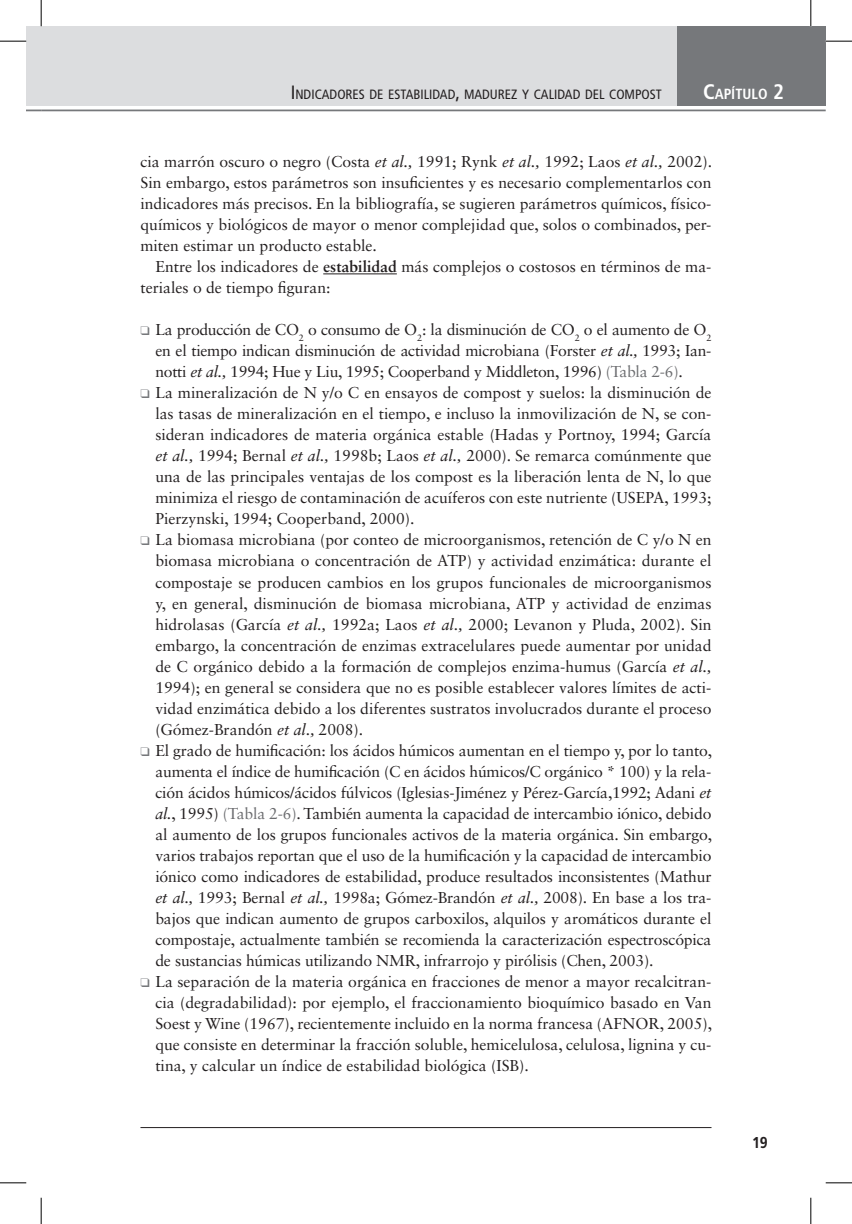
<style>
.page{position:relative;width:852px;height:1224px;background:#fff}
.page>*{position:absolute;margin:0;border:0;box-sizing:border-box;transform-origin:0 0}
.t1{font:15.75px/21px "Sabon LT Std";color:#231f20;text-align:justify}
.t2{font:700 15.75px "Frutiger LT Std";color:#231f20;scale:.9 1}
.t3{font:700 condensed 14.7px "Frutiger LT Std";color:#fff}
.t4{font:condensed 13.47px "Frutiger LT Std";color:#231f20}
.s1{font-size:19.25px}
.s2{font-size:21px}
.s3{font-style:italic}
.s4{font-weight:700}
.s5{color:#76787b}
.s6{color:#6c6d70}
</style>
<div class="page">
<div style="left:676px;top:26px;width:149px;height:80px;background:#76787b"></div>
<div style="left:26px;top:26px;width:15px;height:80px;background:#dcdddf"></div>
<div style="left:41px;top:26px;width:635px;height:80px;background:#dcdddf"></div>
<svg style="left:26px;top:109px;width:15px;height:2px"></svg>
<hr style="left:41px;top:109px;width:784px;height:2px;background:#76787b">
<hr style="left:140px;top:1127px;width:571px;height:1px;background:#231f20">
<hr style="left:323px;top:273px;width:73px;height:1px;background:#231f20">
<svg style="left:0;top:41px;width:26px;height:1px"></svg>
<svg style="left:825px;top:41px;width:26px;height:1px"></svg>
<svg style="left:0;top:1182px;width:26px;height:1px"></svg>
<svg style="left:825px;top:1182px;width:26px;height:1px"></svg>
<svg style="left:41px;top:0;width:1px;height:26px"></svg>
<svg style="left:41px;top:1197px;width:1px;height:26px"></svg>
<svg style="left:810px;top:0;width:1px;height:26px"></svg>
<svg style="left:810px;top:1197px;width:1px;height:26px"></svg>
<p class="t4" style="left:290px;top:89px;width:372px"><span class="s1">I</span>NDICADORES DE ESTABILIDAD<span class="s1">,</span> MADUREZ Y CALIDAD DEL COMPOST</p>
<p class="t3" style="left:702px;top:88px;width:82px"><span class="s2">C</span>APÍTULO <span class="s2">2</span></p>
<p class="t1" style="left:140px;top:153px;width:573px">cia marrón oscuro o negro (Costa <span class="s3">et al.,</span> 1991; Rynk <span class="s3">et al.,</span> 1992; Laos <span class="s3">et al.,</span> 2002).<br>Sin embargo, estos parámetros son insuficientes y es necesario complementarlos con indicadores más precisos. En la bibliografía, se sugieren parámetros químicos, físico&shy;químicos y biológicos de mayor o menor complejidad que, solos o combinados, per&shy;miten estimar un producto estable.</p>
<p class="t1" style="left:140px;top:258px;width:572px;text-indent:15px">Entre los indicadores de <span class="s4">estabilidad</span> más complejos o costosos en términos de ma&shy;teriales o de tiempo figuran:</p>
<p class="t1" style="left:155px;top:321px;width:557px;text-indent:-15px"><span class="s5">❑</span> La producción de CO<sub>2</sub> o consumo de O<sub>2</sub>: la disminución de CO<sub>2</sub> o el aumento de O<sub>2 </sub>en el tiempo indican disminución de actividad microbiana (Forster <span class="s3">et al.,</span> 1993; Ian&shy;notti <span class="s3">et al.,</span> 1994; Hue y Liu, 1995; Cooperband y Middleton, 1996) <span class="s6">(Tabla 2-6)</span>.</p>
<p class="t1" style="left:155px;top:384px;width:557px;text-indent:-15px"><span class="s5">❑</span> La mineralización de N y/o C en ensayos de compost y suelos: la disminución de las tasas de mineralización en el tiempo, e incluso la inmovilización de N, se con&shy;sideran indicadores de materia orgánica estable (Hadas y Portnoy, 1994; García <span class="s3">et al.,</span> 1994; Bernal <span class="s3">et al.,</span> 1998b; Laos <span class="s3">et al.,</span> 2000). Se remarca comúnmente que una de las principales ventajas de los compost es la liberación lenta de N, lo que minimiza el riesgo de contaminación de acuíferos con este nutriente (USEPA, 1993; Pierzynski, 1994; Cooperband, 2000).</p>
<p class="t1" style="left:155px;top:531px;width:557px;text-indent:-15px"><span class="s5">❑</span> La biomasa microbiana (por conteo de microorganismos, retención de C y/o N en biomasa microbiana o concentración de ATP) y actividad enzimática: durante el compostaje se producen cambios en los grupos funcionales de microorganismos y, en general, disminución de biomasa microbiana, ATP y actividad de enzimas hidrolasas (García <span class="s3">et al.,</span> 1992a; Laos <span class="s3">et al.,</span> 2000; Levanon y Pluda, 2002). Sin embargo, la concentración de enzimas extracelulares puede aumentar por unidad de C orgánico debido a la formación de complejos enzima-humus (García <span class="s3">et al., </span>1994); en general se considera que no es posible establecer valores límites de acti&shy;vidad enzimática debido a los diferentes sustratos involucrados durante el proceso (Gómez-Brandón <span class="s3">et al.,</span> 2008).</p>
<p class="t1" style="left:155px;top:741px;width:558px;text-indent:-15px"><span class="s5">❑</span> El grado de humificación: los ácidos húmicos aumentan en el tiempo y, por lo tanto, aumenta el índice de humificación (C en ácidos húmicos/C orgánico * 100) y la rela&shy;ción ácidos húmicos/ácidos fúlvicos (Iglesias-Jiménez y Pérez-García,1992; Adani <span class="s3">et al.</span>, 1995) <span class="s6">(Tabla 2-6)</span>. También aumenta la capacidad de intercambio iónico, debido al aumento de los grupos funcionales activos de la materia orgánica. Sin embargo, varios trabajos reportan que el uso de la humificación y la capacidad de intercambio iónico como indicadores de estabilidad, produce resultados inconsistentes (Mathur <span class="s3">et al.,</span> 1993; Bernal <span class="s3">et al.,</span> 1998a; Gómez-Brandón <span class="s3">et al.,</span> 2008). En base a los tra&shy;bajos que indican aumento de grupos carboxilos, alquilos y aromáticos durante el compostaje, actualmente también se recomienda la caracterización espectroscópica de sustancias húmicas utilizando NMR, infrarrojo y pirólisis (Chen, 2003).</p>
<p class="t1" style="left:155px;top:972px;width:558px;text-indent:-15px"><span class="s5">❑</span> La separación de la materia orgánica en fracciones de menor a mayor recalcitran&shy;cia (degradabilidad): por ejemplo, el fraccionamiento bioquímico basado en Van Soest y Wine (1967), recientemente incluido en la norma francesa (AFNOR, 2005), que consiste en determinar la fracción soluble, hemicelulosa, celulosa, lignina y cu&shy;tina, y calcular un índice de estabilidad biológica (ISB).</p>
<p class="t2" style="left:751px;top:1136px;width:19px">19</p>
</div>
